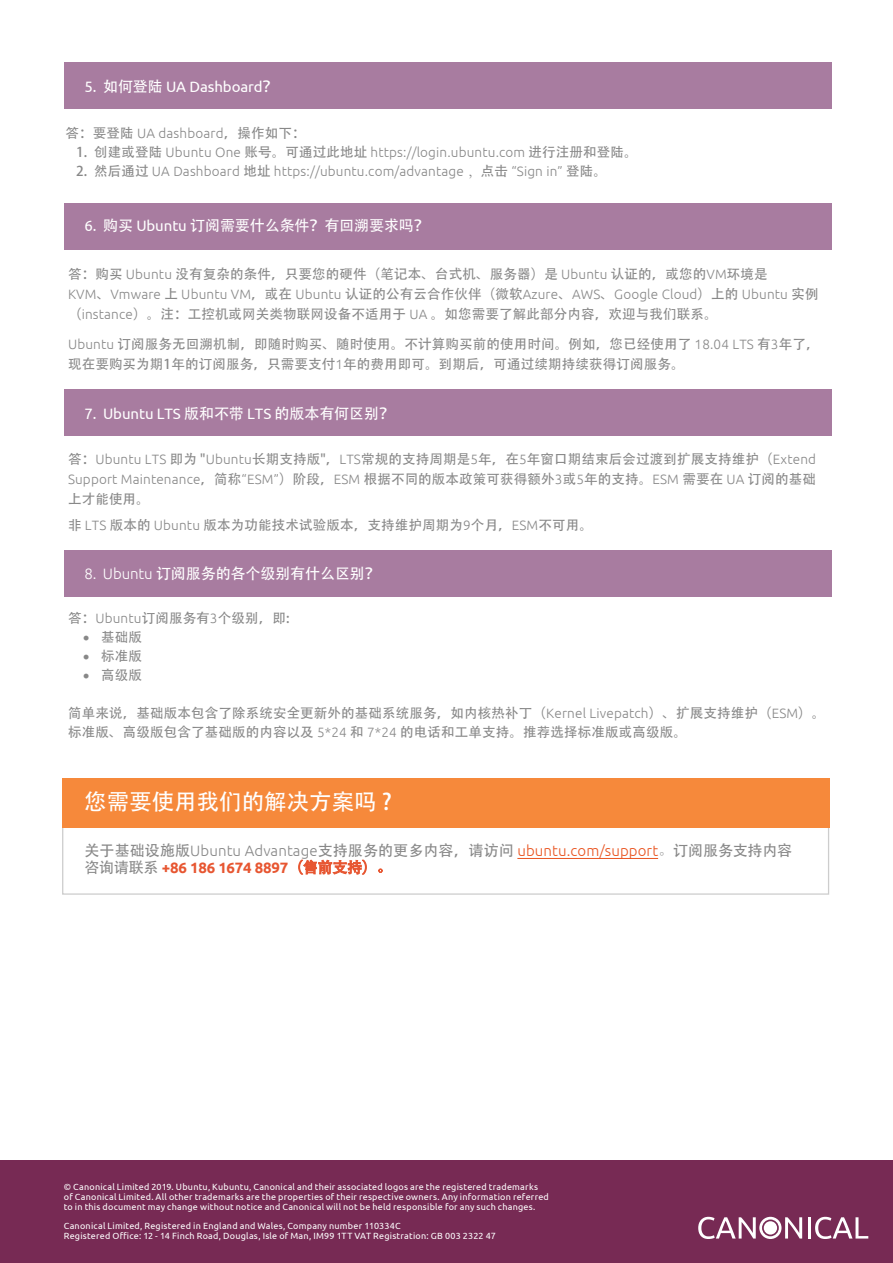
<style>
.page{position:relative;width:893px;height:1263px;background:#fff}
.page>*{position:absolute;margin:0;border:0;box-sizing:border-box;transform-origin:0 0}
.t1{font:22.5px "Adobe Heiti Std";color:#fff}
.t2{font:15px "Adobe Heiti Std";letter-spacing:.005em;color:#888}
.t3{font:15px "Ubuntu";letter-spacing:-.005em;color:#fff}
.t4{font:15px "Adobe Heiti Std";letter-spacing:-.005em;color:#fff}
.t5{font:700 15px "Ubuntu";letter-spacing:-.015em;color:#e75631}
.t6{font:13.5px/20.2px "Adobe Heiti Std";letter-spacing:.01em;color:#888}
.t7{font:300 13.5px/19.2px "Ubuntu";letter-spacing:.01em;color:#888}
.t8{font:9px/9.8px "Ubuntu";letter-spacing:.025em;color:#fff}
.s1{font-family:"Adobe Heiti Std"}
.s2{font-family:"Ubuntu";font-weight:300}
.s3{font-family:"Adobe Heiti Std";font-weight:400}
.s4{font-family:"Adobe Song Std"}
.s5{font-family:"Ubuntu"}
.s6{font-family:"Ubuntu";font-weight:300;color:#e95420}
.s7{font-family:"Adobe Song Std";font-weight:300}
.s8{font-family:"Adobe Heiti Std";font-weight:400;color:#888}
</style>
<div class="page">
<div style="left:0;top:1161px;width:893px;height:102px;background:#772a54"></div>
<hr style="left:808px;top:1217px;width:2px;height:21px;background:#fff">
<svg style="left:815px;top:1217px;width:53px;height:22px"></svg>
<svg style="left:698px;top:1217px;width:104px;height:22px"></svg>
<div style="left:62px;top:778px;width:767px;height:117px;background:#fff;border:1px solid #cdcdcd"></div>
<div style="left:62px;top:778px;width:767px;height:50px;background:#f6893b"></div>
<hr style="left:517px;top:858px;width:141px;height:1px;background:#e95420">
<div style="left:64px;top:203px;width:767px;height:47px;background:#a87ca0"></div>
<div style="left:64px;top:62px;width:767px;height:47px;background:#a87ca0"></div>
<div style="left:64px;top:389px;width:767px;height:47px;background:#a87ca0"></div>
<div style="left:64px;top:550px;width:767px;height:47px;background:#a87ca0"></div>
<p class="t3" style="left:85px;top:77px;width:210px">5. <span class="s1">问如：何如何登陆</span> UA Dashboard</p>
<p class="t3" style="left:133px;top:78px;width:176px"><span class="s1">登陆</span> UA Dashboard<span class="s1">？ ？</span></p>
<p class="t6" style="left:66px;top:123px;width:241px">答：要登陆 <span class="s2">UA dashboard</span>，操作如下：</p>
<p class="t6" style="left:76px;top:161px;width:13px">2.</p>
<p class="t7" style="left:94px;top:142px;width:545px"><span class="s3">创建或登陆</span> Ubuntu One <span class="s3">账号。可通过此地址</span> https://login.ubuntu.com <span class="s3">进行注册和登陆。然后通过</span> UA Dashboard <span class="s3">地址</span> https://ubuntu.com/advantage <span class="s4">，</span><span class="s3">点击</span> “Sign in” <span class="s3">登陆。</span></p>
<p class="t6" style="left:76px;top:142px;width:13px">1.</p>
<p class="t4" style="left:85px;top:217px;width:346px"><span class="s5">6.</span> 购买 <span class="s5">Ubuntu</span> 订阅需要什么条件？有回溯要求吗？</p>
<p class="t6" style="left:68px;top:264px;width:701px">答：购买 <span class="s2">Ubuntu</span> 没有复杂的条件，只要您的硬件（笔记本、台式机、服务器）是 <span class="s2">Ubuntu</span> 认证的，或您的<span class="s2">VM</span>环境是</p>
<p class="t7" style="left:68px;top:284px;width:752px">KVM<span class="s3">、</span>Vmware <span class="s3">上</span> Ubuntu VM<span class="s3">，或在</span> Ubuntu <span class="s3">认证的公有云合作伙伴（微软</span>Azure<span class="s3">、</span>AWS<span class="s3">、</span>Google Cloud<span class="s3">）上的</span> Ubuntu <span class="s3">实例</span></p>
<p class="t6" style="left:68px;top:300px;width:753px;line-height:29.2px">（<span class="s2">instance</span>）。注：工控机或网关类物联网设备不适用于 <span class="s2">UA</span> 。如您需要了解此部分内容，欢迎与我们联系。<br><span class="s2">Ubuntu</span> 订阅服务无回溯机制，即随时购买、随时使用。不计算购买前的使用时间。例如，您已经使用了 <span class="s2">18.04 LTS</span> 有<span class="s2">3</span>年了，</p>
<p class="t6" style="left:68px;top:354px;width:618px">现在要购买为期1年的订阅服务，只需要支付<span class="s2">1</span>年的费用即可。到期后，可通过续期持续获得订阅服务。</p>
<p class="t3" style="left:85px;top:404px;width:311px">7. Ubuntu LTS <span class="s1">版和不带</span> LTS <span class="s1">的版本有何区别？</span></p>
<p class="t6" style="left:68px;top:449px;width:750px;text-align:justify">答：<span class="s2">Ubuntu LTS</span> 即为 "<span class="s2">Ubuntu</span>长期支持版"，<span class="s2">LTS</span>常规的支持周期是<span class="s2">5</span>年，在<span class="s2">5</span>年窗口期结束后会过渡到扩展支持维护（<span class="s2">Extend Support Maintenance</span>，简称<span class="s2">“ESM”</span>）阶段，<span class="s2">ESM</span> 根据不同的版本政策可获得额外<span class="s2">3</span>或<span class="s2">5</span>年的支持。<span class="s2">ESM</span> 需要在 <span class="s2">UA</span> 订阅的基础上才能使用。</p>
<p class="t6" style="left:68px;top:515px;width:526px">非 <span class="s2">LTS</span> 版本的 <span class="s2">Ubuntu</span> 版本为功能技术试验版本，支持维护周期为<span class="s2">9</span>个月，<span class="s2">ESM</span>不可用。</p>
<p class="t4" style="left:85px;top:565px;width:297px"><span class="s2">8. Ubuntu</span> 订阅服务的各个级别有什么区别？</p>
<p class="t6" style="left:68px;top:608px;width:223px">答：<span class="s2">Ubuntu</span>订阅服务有<span class="s2">3</span>个级别，即:</p>
<p class="t6" style="left:83px;top:627px;width:60px">• 基础版</p>
<p class="t6" style="left:83px;top:646px;width:60px">• 标准版</p>
<p class="t6" style="left:83px;top:665px;width:60px">• 高级版</p>
<p class="t6" style="left:68px;top:704px;width:759px;line-height:19px">简单来说，基础版本包含了除系统安全更新外的基础系统服务，如内核热补丁（<span class="s2">Kernel Livepatch</span>）、扩展支持维护（<span class="s2">ESM</span>）。标准版、高级版包含了基础版的内容以及 <span class="s2">5*24</span> 和 <span class="s2">7*24</span> 的电话和工单支持。推荐选择标准版或高级版。</p>
<h1 class="t1" style="left:84px;top:788px;width:309px">您需要使用我们的解决方案吗 ?</h1>
<p class="t2" style="left:85px;top:841px;width:709px">关于基础设施版<span class="s2">Ubuntu Advantage</span>支持服务的更多内容，请访问 <span class="s6">ubuntu.com/support</span><span class="s7">。</span>订阅服务支持内容</p>
<p class="t5" style="left:85px;top:858px;width:309px"><span class="s8">咨询请联系</span> +86 186 1674 8897<span class="s3">（售前支持）</span><span class="s7">。</span></p>
<p class="t8" style="left:64px;top:1181px;width:487px">© Canonical Limited 2019. Ubuntu, Kubuntu, Canonical and their associated logos are the registered trademarks of Canonical Limited. All other trademarks are the properties of their respective owners. Any information referred to in this document may change without notice and Canonical will not be held responsible for any such changes.</p>
<p class="t8" style="left:64px;top:1220px;width:434px">Canonical Limited, Registered in England and Wales, Company number 110334C<br>Registered Office: 12 - 14 Finch Road, Douglas, Isle of Man, IM99 1TT VAT Registration: GB 003 2322 47</p>
</div>
